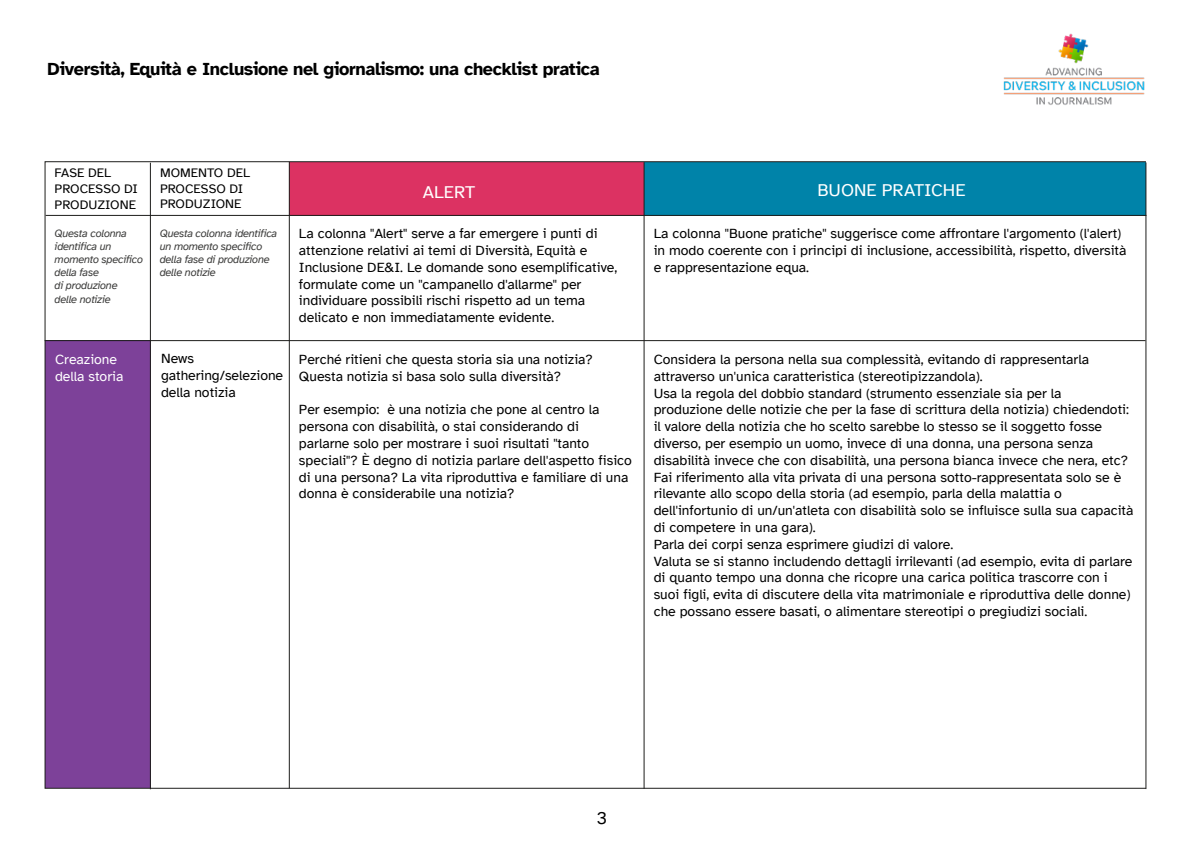
<style>
.page{position:relative;width:1191px;height:842px;background:#fff}
.page>*{position:absolute;margin:0;border:0;box-sizing:border-box;transform-origin:0 0}
.t1{font:700 18px "Atkinson Hyperlegible";letter-spacing:-.02em;color:#000}
.t2{font:18px "Atkinson Hyperlegible";color:#fff}
.t3{font:18px "Atkinson Hyperlegible";color:#000}
.t4{font:14px/16.8px "Atkinson Hyperlegible";color:#000}
.t5{font:14px/16.8px "Atkinson Hyperlegible";color:#fff}
.t6{font:13px/15.6px "Atkinson Hyperlegible";color:#000}
.t7{font:italic 11px/13.2px "Atkinson Hyperlegible";letter-spacing:-.025em;color:#3c3c3b}
</style>
<div class="page">
<div style="left:45px;top:341px;width:105px;height:447px;background:#7d4199"></div>
<div style="left:289px;top:162px;width:355px;height:53px;background:#dc3262"></div>
<div style="left:644px;top:162px;width:501px;height:53px;background:#0083a9"></div>
<hr style="left:45px;top:340px;width:1100px;height:1px;background:#1d1d1b">
<hr style="left:46px;top:215px;width:1100px;height:1px;background:#1d1d1b">
<hr style="left:1145px;top:162px;width:1px;height:627px;background:#1d1d1b">
<hr style="left:643px;top:162px;width:1px;height:627px;background:#1d1d1b">
<hr style="left:289px;top:162px;width:1px;height:626px;background:#1d1d1b">
<hr style="left:150px;top:163px;width:1px;height:626px;background:#1d1d1b">
<img style="left:1003px;top:33px;width:142px;height:72px">
<p class="t1" style="left:48px;top:59px;width:553px">Diversità, Equità e Inclusione nel giornalismo: una checklist pratica</p>
<p class="t6" style="left:55px;top:165px;width:85px">FASE DEL<br>PROCESSO DI<br>PRODUZIONE</p>
<p class="t6" style="left:160px;top:165px;width:92px">MOMENTO DEL<br>PROCESSO DI<br>PRODUZIONE</p>
<p class="t7" style="left:55px;top:226px;width:90px">Questa colonna identifica un momento specifico della fase<br>di produzione<br>delle notizie</p>
<p class="t7" style="left:160px;top:226px;width:119px">Questa colonna identifica un momento specifico della fase di produzione delle notizie</p>
<p class="t5" style="left:55px;top:351px;width:70px">Creazione della storia</p>
<p class="t4" style="left:161px;top:350px;width:124px">News gathering/selezione della notizia</p>
<p class="t2" style="left:423px;top:182px;width:54px">ALERT</p>
<p class="t2" style="left:817px;top:180px;width:150px">BUONE PRATICHE</p>
<p class="t4" style="left:299px;top:225px;width:320px">La colonna "Alert" serve a far emergere i punti di attenzione relativi ai temi di Diversità, Equità e Inclusione DE&amp;I. Le domande sono esemplificative, formulate come un "campanello d'allarme" per individuare possibili rischi rispetto ad un tema delicato e non immediatamente evidente.</p>
<p class="t4" style="left:653px;top:225px;width:474px">La colonna "Buone pratiche" suggerisce come affrontare l'argomento (l'alert) in modo coerente con i principi di inclusione, accessibilità, rispetto, diversità e rappresentazione equa.</p>
<p class="t4" style="left:299px;top:351px;width:295px">Perché ritieni che questa storia sia una notizia?<br>Questa notizia si basa solo sulla diversità?</p>
<p class="t4" style="left:299px;top:401px;width:334px">Per esempio: è una notizia che pone al centro la persona con disabilità, o stai considerando di parlarne solo per mostrare i suoi risultati "tanto speciali"? È degno di notizia parlare dell'aspetto fisico di una persona? La vita riproduttiva e familiare di una donna è considerabile una notizia?</p>
<p class="t4" style="left:653px;top:351px;width:481px">Considera la persona nella sua complessità, evitando di rappresentarla attraverso un'unica caratteristica (stereotipizzandola).<br>Usa la regola del dobbio standard (strumento essenziale sia per la produzione delle notizie che per la fase di scrittura della notizia) chiedendoti: il valore della notizia che ho scelto sarebbe lo stesso se il soggetto fosse diverso, per esempio un uomo, invece di una donna, una persona senza disabilità invece che con disabilità, una persona bianca invece che nera, etc?<br>Fai riferimento alla vita privata di una persona sotto-rappresentata solo se è rilevante allo scopo della storia (ad esempio, parla della malattia o dell'infortunio di un/un'atleta con disabilità solo se influisce sulla sua capacità di competere in una gara).<br>Parla dei corpi senza esprimere giudizi di valore.<br>Valuta se si stanno includendo dettagli irrilevanti (ad esempio, evita di parlare di quanto tempo una donna che ricopre una carica politica trascorre con i suoi figli, evita di discutere della vita matrimoniale e riproduttiva delle donne) che possano essere basati, o alimentare stereotipi o pregiudizi sociali.</p>
<p class="t3" style="left:597px;top:807px;width:12px">3</p>
</div>
